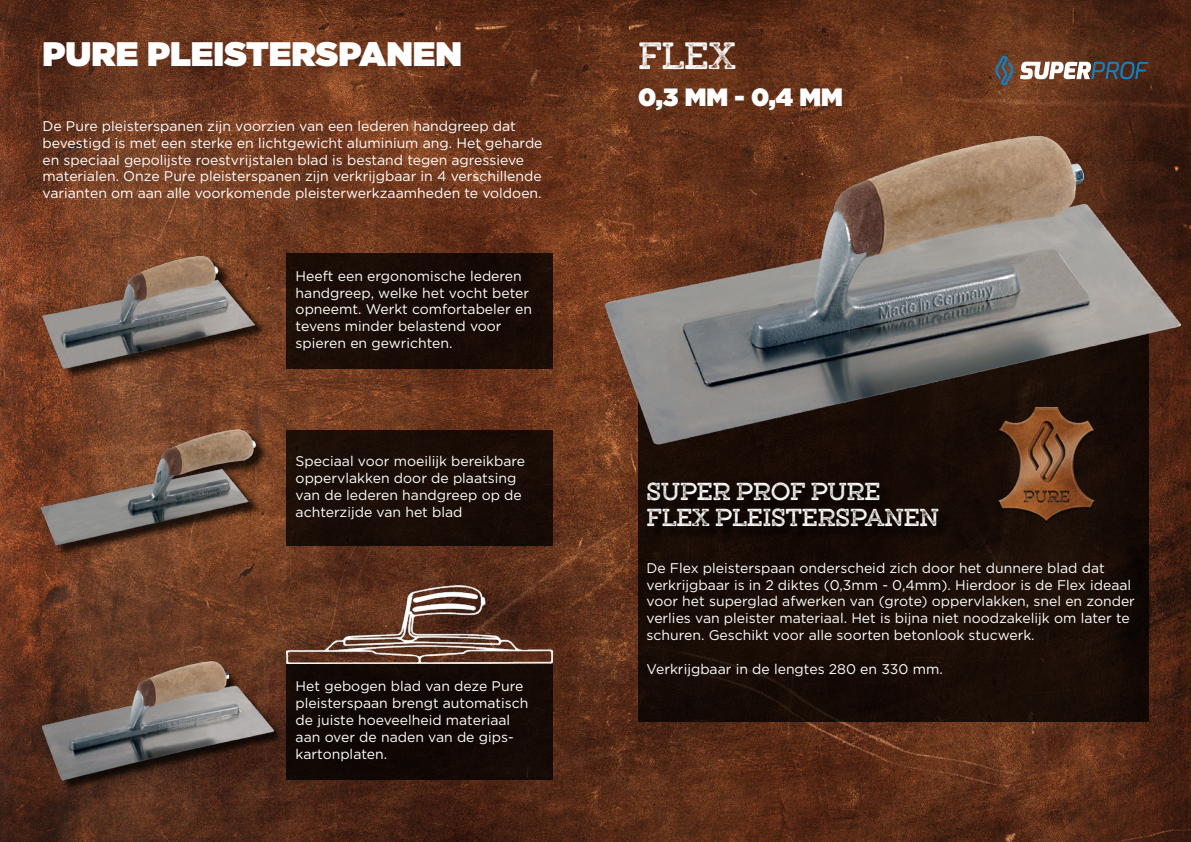
<style>
.page{position:relative;width:1191px;height:842px;background:#fff}
.page>*{position:absolute;margin:0;border:0;box-sizing:border-box;transform-origin:0 0}
.t1{font:900 34px "Gotham";color:#fff}
.t2{font:700 34px "Gist X Upr";color:#fff}
.t3{font:900 25px "Gotham";color:#fff}
.t4{font:700 22px/26.4px "Gist X Upr";color:#fff}
.t5{font:14px/16.8px "Gotham";color:#fff}
</style>
<div class="page">
<img style="left:0;top:0;width:1191px;height:842px">
<div style="left:286px;top:253px;width:267px;height:116px;background:#190c06"></div>
<div style="left:286px;top:430px;width:267px;height:115px;background:#1a0d07"></div>
<div style="left:286px;top:664px;width:267px;height:115px;background:#110805"></div>
<div style="left:45px;top:663px;width:240px;height:129px;background:#000;opacity:.75"></div>
<img style="left:38px;top:620px;width:240px;height:221px">
<div style="left:43px;top:432px;width:225px;height:126px;background:#000;opacity:.75"></div>
<img style="left:38px;top:422px;width:222px;height:177px">
<div style="left:45px;top:256px;width:222px;height:124px;background:#000;opacity:.75"></div>
<img style="left:38px;top:200px;width:222px;height:222px">
<img style="left:286px;top:586px;width:267px;height:78px">
<div style="left:638px;top:297px;width:510px;height:425px;background:#1a0d07"></div>
<img style="left:597px;top:0;width:591px;height:586px">
<div style="left:649px;top:484px;width:301px;height:55px;background:#120804"></div>
<img style="left:982px;top:393px;width:128px;height:144px">
<svg style="left:1020px;top:62px;width:128px;height:18px"></svg>
<svg style="left:995px;top:56px;width:18px;height:29px"></svg>
<h1 class="t1" style="left:43px;top:30px;width:421px">PURE PLEISTERSPANEN</h1>
<p class="t5" style="left:43px;top:117px;width:501px">De Pure pleisterspanen zijn voorzien van een lederen handgreep dat bevestigd is met een sterke en lichtgewicht aluminium ang. Het geharde en speciaal gepolijste roestvrijstalen blad is bestand tegen agressieve materialen. Onze Pure pleisterspanen zijn verkrijgbaar in 4 verschillende varianten om aan alle voorkomende pleisterwerkzaamheden te voldoen.</p>
<p class="t5" style="left:296px;top:267px;width:238px">Heeft een ergonomische lederen handgreep, welke het vocht beter opneemt. Werkt comfortabeler en tevens minder belastend voor spieren en gewrichten.</p>
<p class="t5" style="left:296px;top:452px;width:231px">Speciaal voor moeilijk bereikbare oppervlakken door de plaatsing van de lederen handgreep op de achterzijde van het blad</p>
<p class="t5" style="left:296px;top:678px;width:234px">Het gebogen blad van deze Pure pleisterspaan brengt automatisch de juiste hoeveelheid materiaal aan over de naden van de gips&shy;kartonplaten.</p>
<h1 class="t2" style="left:638px;top:32px;width:99px">FLEX</h1>
<h2 class="t3" style="left:638px;top:79px;width:206px">0,3 MM - 0,4 MM</h2>
<h3 class="t4" style="left:646px;top:479px;width:294px">SUPER PROF PURE<br>FLEX PLEISTERSPANEN</h3>
<p class="t5" style="left:646px;top:559px;width:490px">De Flex pleisterspaan onderscheid zich door het dunnere blad dat verkrijgbaar is in 2 diktes (0,3mm - 0,4mm). Hierdoor is de Flex ideaal voor het superglad afwerken van (grote) oppervlakken, snel en zonder verlies van pleister materiaal. Het is bijna niet noodzakelijk om later te schuren. Geschikt voor alle soorten betonlook stucwerk.</p>
<p class="t5" style="left:646px;top:660px;width:298px">Verkrijgbaar in de lengtes 280 en 330 mm.</p>
</div>
